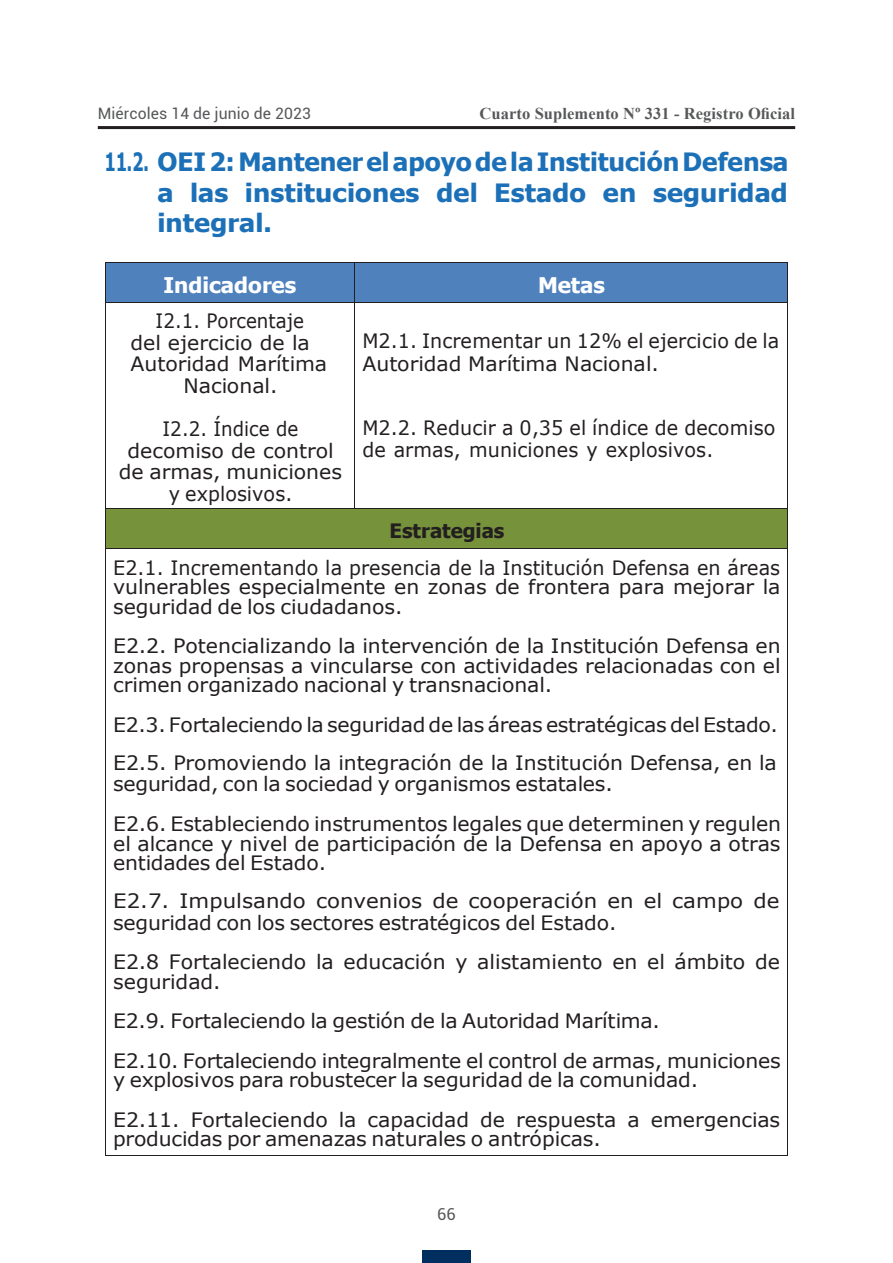
<style>
.page{position:relative;width:893px;height:1263px;background:#fff}
.page>*{position:absolute;margin:0;border:0;box-sizing:border-box;transform-origin:0 0}
.t1{font:700 25.2px/30.3px "Tahoma";letter-spacing:.005em;color:#1c70b7;text-align:justify;scale:.68 1}
.t2{font:700 21.6px "Tahoma";color:#fff}
.t3{font:19.8px/19.6px "Verdana";letter-spacing:-.005em;color:#231f20}
.t4{font:19.8px/21.8px "Verdana";letter-spacing:-.005em;color:#231f20;scale:1.08 1}
.t5{font:19.8px/21.6px "Verdana";letter-spacing:-.005em;color:#231f20;text-align:center;scale:.92 1}
.t6{font:700 16.5px "Times New Roman";letter-spacing:.005em;color:#57585a}
.t7{font:16.5px "Roboto";color:#57585a}
.t8{font:15.75px "Roboto";letter-spacing:.005em;color:#57585a}
.s1{font-family:"Tahoma";font-weight:700}
</style>
<div class="page">
<hr style="left:98px;top:126px;width:697px;height:3px;background:#231f20">
<div style="left:422px;top:1250px;width:49px;height:13px;background:#002e5e"></div>
<div style="left:106px;top:263px;width:249px;height:39px;background:#4f81bc"></div>
<div style="left:355px;top:263px;width:433px;height:39px;background:#4f81bc"></div>
<hr style="left:106px;top:262px;width:249px;height:1px;background:#231f20">
<hr style="left:355px;top:262px;width:433px;height:1px;background:#231f20">
<hr style="left:105px;top:263px;width:1px;height:39px;background:#231f20">
<hr style="left:355px;top:263px;width:1px;height:39px;background:#231f20">
<hr style="left:788px;top:263px;width:1px;height:39px;background:#231f20">
<hr style="left:106px;top:302px;width:249px;height:1px;background:#231f20">
<hr style="left:355px;top:302px;width:433px;height:1px;background:#231f20">
<hr style="left:105px;top:302px;width:1px;height:206px;background:#231f20">
<hr style="left:355px;top:302px;width:1px;height:206px;background:#231f20">
<hr style="left:788px;top:302px;width:1px;height:206px;background:#231f20">
<div style="left:106px;top:508px;width:682px;height:40px;background:#76923b"></div>
<hr style="left:106px;top:508px;width:249px;height:1px;background:#231f20">
<hr style="left:355px;top:508px;width:433px;height:1px;background:#231f20">
<hr style="left:105px;top:508px;width:1px;height:40px;background:#231f20">
<hr style="left:788px;top:508px;width:1px;height:40px;background:#231f20">
<hr style="left:106px;top:548px;width:682px;height:1px;background:#231f20">
<hr style="left:105px;top:549px;width:1px;height:606px;background:#231f20">
<hr style="left:106px;top:1155px;width:682px;height:1px;background:#231f20">
<hr style="left:788px;top:549px;width:1px;height:606px;background:#231f20">
<p class="t8" style="left:98px;top:102px;width:215px">Miércoles 14 de junio de 2023</p>
<p class="t6" style="left:480px;top:102px;width:317px">Cuarto Suplemento Nº 331 - Registro Oficial</p>
<p class="t1" style="left:157px;top:148px;width:929px;text-indent:-52px">11.2. OEI2:MantenerelapoyodelaInstituciónDefensa a las instituciones del Estado en seguridad integral.</p>
<p class="t2" style="left:164px;top:270px;width:134px">Indicadores</p>
<p class="t2" style="left:538px;top:270px;width:68px">Metas</p>
<p class="t5" style="left:156px;top:310px;width:163px">I2.1. Porcentaje</p>
<p class="t3" style="left:131px;top:333px;width:181px">del ejercicio de la</p>
<p class="t3" style="left:131px;top:354px;width:198px">Autoridad Marítima</p>
<p class="t3" style="left:183px;top:376px;width:96px">Nacional.</p>
<p class="t5" style="left:119px;top:418px;width:244px">I2.2. Índice de decomiso de control de armas, municiones y explosivos.</p>
<p class="t3" style="left:362px;top:329px;width:418px;line-height:22.8px">M2.1. Incrementar un 12% el ejercicio de la<br>Autoridad Marítima Nacional.</p>
<p class="t3" style="left:362px;top:416px;width:415px;line-height:22.6px">M2.2. Reducir a 0,35 el índice de decomiso de armas, municiones y explosivos.</p>
<p class="t3" style="left:113px;top:512px;width:669px;line-height:36.9px;text-align:center"><span class="s1">Estrategias<br></span>E2.1. Incrementando la presencia de la Institución Defensa en áreas</p>
<p class="t3" style="left:113px;top:577px;width:669px">vulnerables especialmente en zonas de frontera para mejorar la seguridad de los ciudadanos.</p>
<p class="t3" style="left:113px;top:636px;width:669px;text-align:justify">E2.2. Potencializando la intervención de la Institución Defensa en zonas propensas a vincularse con actividades relacionadas con el crimen organizado nacional y transnacional.</p>
<p class="t3" style="left:113px;top:706px;width:666px;line-height:37.5px">E2.3. Fortaleciendo la seguridad de las áreas estratégicas del Estado.<br>E2.5. Promoviendo la integración de la Institución Defensa, en la</p>
<p class="t3" style="left:113px;top:764px;width:669px;line-height:39.6px">seguridad, con la sociedad y organismos estatales.<br>E2.6. Estableciendo instrumentos legales que determinen y regulen</p>
<p class="t3" style="left:113px;top:833px;width:669px">el alcance y nivel de participación de la Defensa en apoyo a otras entidades del Estado.</p>
<p class="t4" style="left:113px;top:889px;width:618px">E2.7. Impulsando convenios de cooperación en el campo de seguridad con los sectores estratégicos del Estado.</p>
<p class="t3" style="left:113px;top:952px;width:668px">E2.8 Fortaleciendo la educación y alistamiento en el ámbito de seguridad.</p>
<p class="t3" style="left:113px;top:1001px;width:669px;line-height:39.5px">E2.9. Fortaleciendo la gestión de la Autoridad Marítima.<br>E2.10. Fortaleciendo integralmente el control de armas, municiones</p>
<p class="t3" style="left:113px;top:1060px;width:669px;line-height:39.8px">y explosivos para robustecer la seguridad de la comunidad.<br>E2.11. Fortaleciendo la capacidad de respuesta a emergencias</p>
<p class="t3" style="left:113px;top:1129px;width:489px">producidas por amenazas naturales o antrópicas.</p>
<p class="t7" style="left:437px;top:1203px;width:20px">66</p>
</div>
